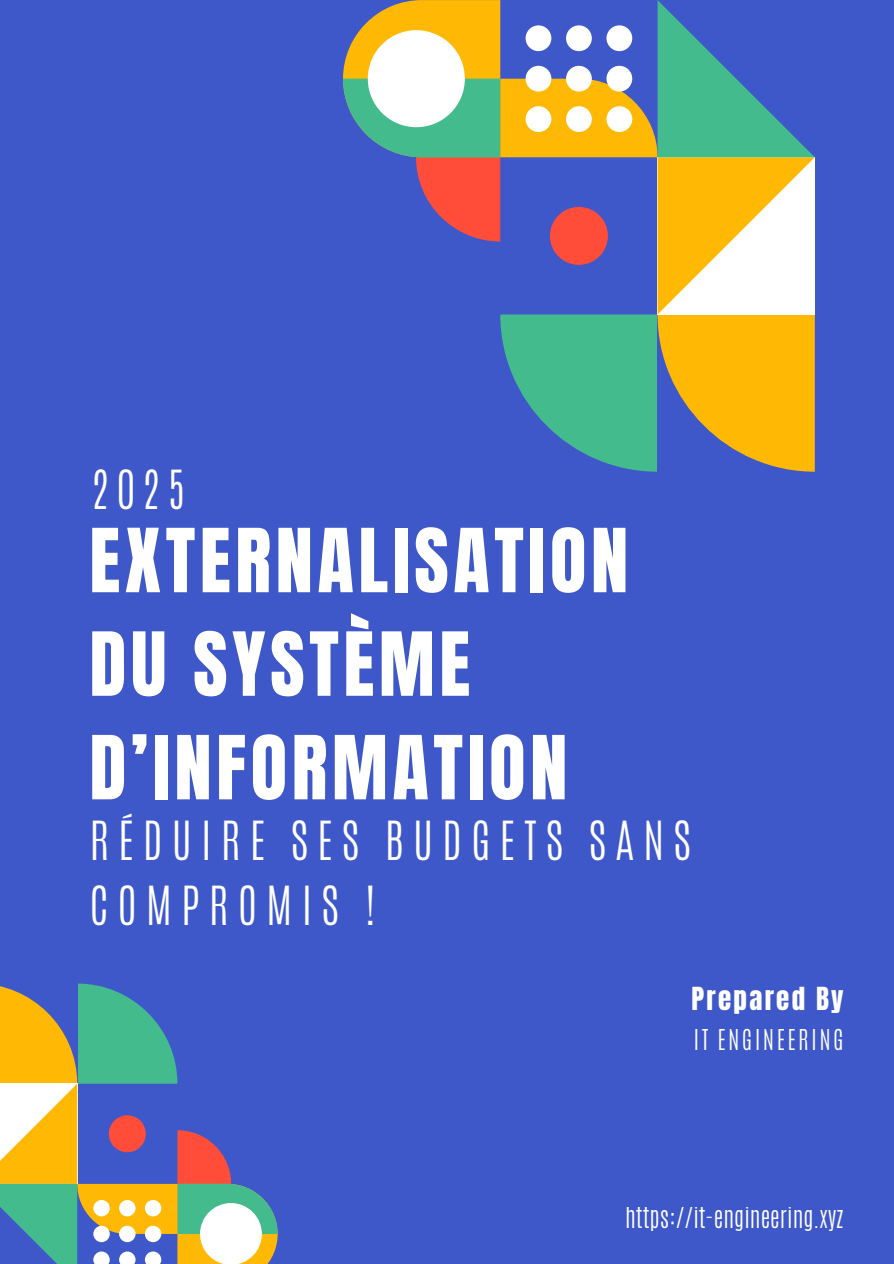
<style>
.page{position:relative;width:894px;height:1264px;background:#fff}
.page>*{position:absolute;margin:0;border:0;box-sizing:border-box;transform-origin:0 0}
.t1{font:75px/103.5px "Anton";letter-spacing:.06em;color:#fff}
.t2{font:300 45px/65.2px "Antonio";letter-spacing:.2em;color:#fff}
.t3{font:27px "Anton";letter-spacing:.085em;color:#fff}
.t4{font:300 24px "Antonio";color:#fff}
.t5{font:300 24px "Antonio";letter-spacing:.1em;color:#fff}
</style>
<div class="page">
<div style="left:0;top:0;width:893px;height:1263px;background:#3e58c9"></div>
<svg style="left:343px;top:0;width:471px;height:471px"></svg>
<svg style="left:0;top:983px;width:277px;height:280px"></svg>
<h3 class="t2" style="left:92px;top:457px;width:94px">2025</h3>
<p class="t1" style="left:89px;top:510px;width:540px">EXTERNALISATION<br>DU SYSTÈME<br>D’INFORMATION</p>
<h4 class="t2" style="left:89px;top:808px;width:603px">RÉDUIRE SES BUDGETS SANS<br>COMPROMIS !</h4>
<h1 class="t3" style="left:691px;top:979px;width:154px">Prepared By</h1>
<p class="t5" style="left:693px;top:1022px;width:152px">IT ENGINEERING</p>
<h2 class="t4" style="left:625px;top:1200px;width:220px">https://it-engineering.xyz</h2>
</div>
